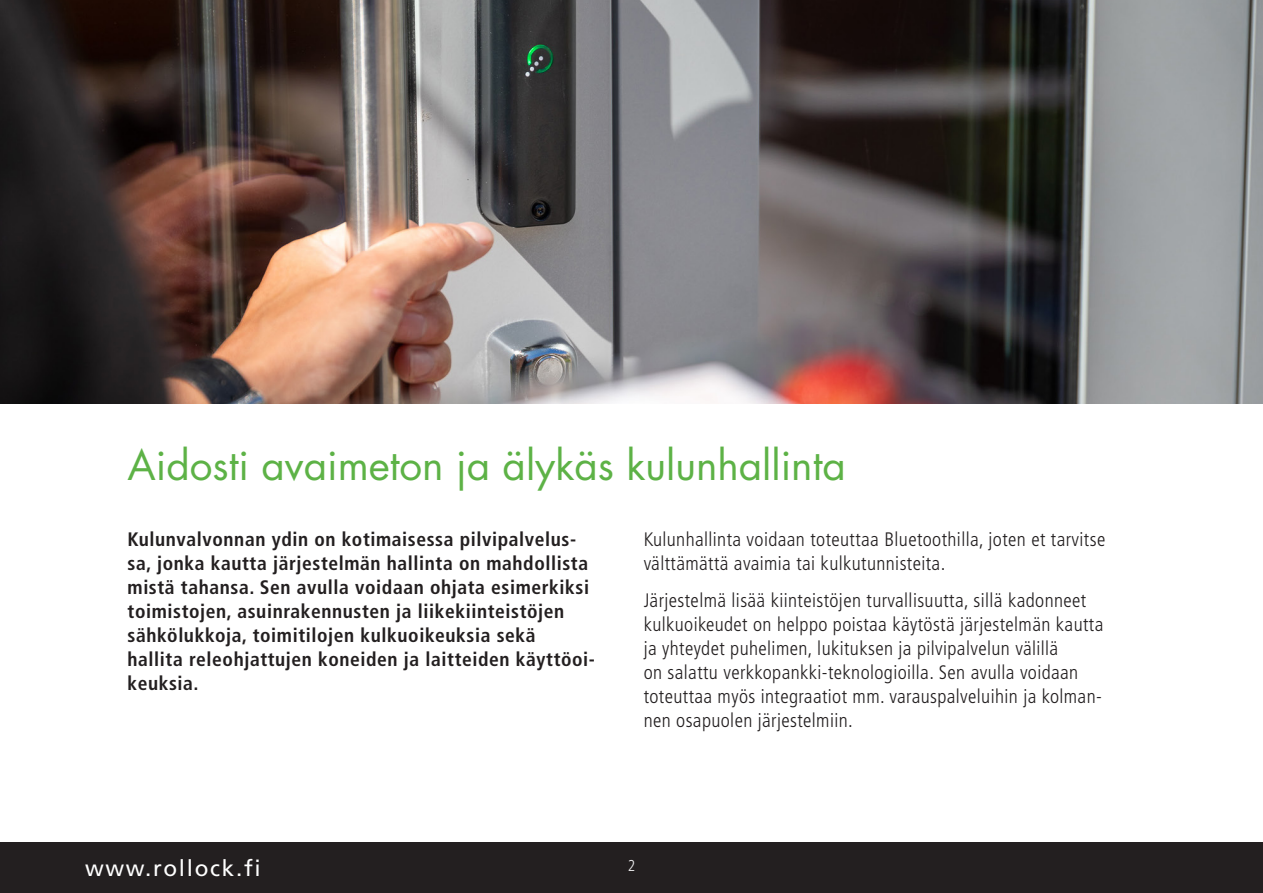
<style>
.page{position:relative;width:1263px;height:893px;background:#fff}
.page>*{position:absolute;margin:0;border:0;box-sizing:border-box;transform-origin:0 0}
.Kansiotsikko{font:40.5px "Futura Std";color:#5db246}
.t1{font:22.5px "Frutiger LT Std";letter-spacing:.075em;color:#fff}
.PikkuIngressi{font:300 condensed 19.5px/24px "Frutiger LT Std";letter-spacing:.02em;color:#231f20}
.PikkuIngressi-2{font:700 condensed 19.5px/24px "Frutiger LT Std";letter-spacing:.03em;color:#231f20}
.t2{font:300 condensed 15.75px "Frutiger LT Std";color:#eeeeef}
</style>
<div class="page">
<img style="left:0;top:0;width:1263px;height:404px">
<div style="left:0;top:842px;width:1263px;height:51px;background:#231f20"></div>
<p class="Kansiotsikko" style="left:128px;top:439px;width:720px">Aidosti avaimeton ja älykäs kulunhallinta</p>
<p class="PikkuIngressi-2" style="left:128px;top:527px;width:469px">Kulunvalvonnan ydin on kotimaisessa pilvipalvelus&shy;sa, jonka kautta järjestelmän hallinta on mahdollista mistä tahansa. Sen avulla voidaan ohjata esimerkiksi toimistojen, asuinrakennusten ja liikekiinteistöjen sähkölukkoja, toimitilojen kulkuoikeuksia sekä hallita releohjattujen koneiden ja laitteiden käyttöoi&shy;keuksia.</p>
<p class="PikkuIngressi" style="left:644px;top:528px;width:463px">Kulunhallinta voidaan toteuttaa Bluetoothilla, joten et tarvitse välttämättä avaimia tai kulkutunnisteita.</p>
<p class="PikkuIngressi" style="left:644px;top:588px;width:461px">Järjestelmä lisää kiinteistöjen turvallisuutta, sillä kadonneet kulkuoikeudet on helppo poistaa käytöstä järjestelmän kautta ja yhteydet puhelimen, lukituksen ja pilvipalvelun välillä<br>on salattu verkkopankki-teknologioilla. Sen avulla voidaan toteuttaa myös integraatiot mm. varauspalveluihin ja kolman&shy;nen osapuolen järjestelmiin.</p>
<p class="t1" style="left:85px;top:855px;width:177px">www.rollock.fi</p>
<p class="t2" style="left:628px;top:856px;width:9px">2</p>
</div>
